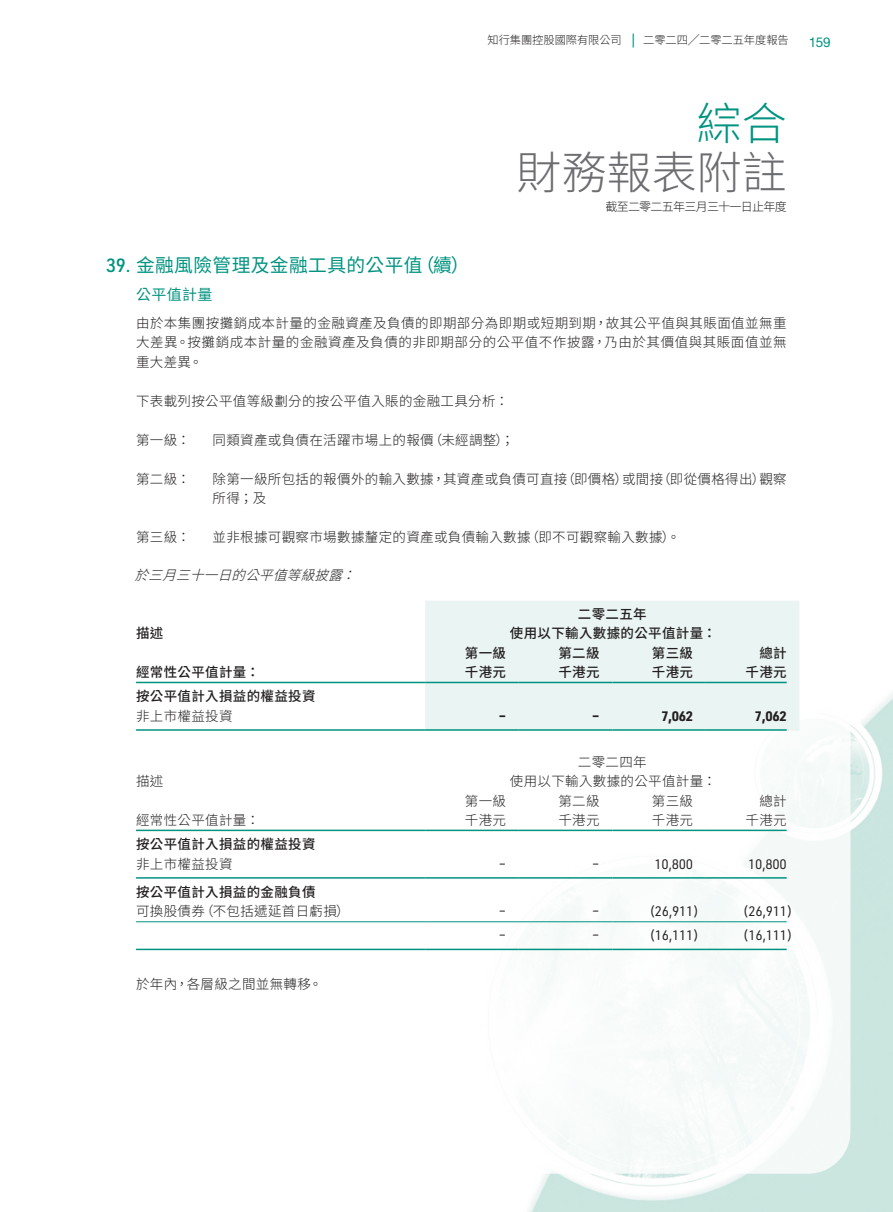
<style>
.page{position:relative;width:893px;height:1212px;background:#fff}
.page>*{position:absolute;margin:0;border:0;box-sizing:border-box;transform-origin:0 0}
.t1{font:300 45px "Source Han Sans TC";color:#6c6d70}
.t2{font:300 45px "Source Han Sans TC";color:#009380}
.Heading_1{font:18.75px "Source Han Sans TC";letter-spacing:.02em;color:#009380}
.Heading_2{font:15px "Source Han Sans TC";letter-spacing:.025em;color:#009380}
.Body_Text{font:300 13.5px/19.5px "Source Han Sans TC";letter-spacing:.025em;color:#231f20;text-align:justify}
.Body_Text-2{font:500 13.5px "Source Han Sans TC";letter-spacing:.025em;color:#231f20}
.Body_Text-3{font:13.5px "URWDIN";letter-spacing:-.025em;color:#231f20}
.Body_Text-4{font:italic 300 13.5px "Source Han Sans TC";color:#231f20}
.Body_Text-5{font:700 13.5px "URWDIN";letter-spacing:-.025em;color:#231f20}
.t3{font:13.5px "Helvetica Neue LT Std";color:#009380}
.t4{font:300 12px "Source Han Sans TC";letter-spacing:-.06em;color:#231f20}
.t5{font:300 11.25px "Source Han Sans TC";letter-spacing:-.005em;color:#231f20}
.s1{font-family:"URWDIN";font-weight:400;font-size:15.75px;color:#009380}
.s2{font-family:"URWDIN";font-weight:500}
</style>
<div class="page">
<img style="left:528px;top:693px;width:365px;height:519px">
<svg style="left:136px;top:681px;width:714px;height:493px"></svg>
<div style="left:425px;top:601px;width:374px;height:130px;background:#eaf4f2"></div>
<hr style="left:136px;top:682px;width:289px;height:1px;background:#009380">
<hr style="left:425px;top:682px;width:94px;height:1px;background:#009380">
<hr style="left:519px;top:682px;width:93px;height:1px;background:#009380">
<hr style="left:612px;top:682px;width:94px;height:1px;background:#009380">
<hr style="left:706px;top:682px;width:81px;height:1px;background:#009380">
<hr style="left:136px;top:729px;width:289px;height:2px;background:#009380">
<hr style="left:425px;top:729px;width:94px;height:2px;background:#009380">
<hr style="left:519px;top:729px;width:93px;height:2px;background:#009380">
<hr style="left:612px;top:729px;width:94px;height:2px;background:#009380">
<hr style="left:706px;top:729px;width:81px;height:2px;background:#009380">
<hr style="left:136px;top:830px;width:289px;height:1px;background:#009380">
<hr style="left:425px;top:830px;width:94px;height:1px;background:#009380">
<hr style="left:519px;top:830px;width:93px;height:1px;background:#009380">
<hr style="left:612px;top:830px;width:94px;height:1px;background:#009380">
<hr style="left:706px;top:830px;width:81px;height:1px;background:#009380">
<hr style="left:136px;top:877px;width:289px;height:2px;background:#009380">
<hr style="left:425px;top:877px;width:94px;height:2px;background:#009380">
<hr style="left:519px;top:877px;width:93px;height:2px;background:#009380">
<hr style="left:612px;top:877px;width:94px;height:2px;background:#009380">
<hr style="left:706px;top:877px;width:81px;height:2px;background:#009380">
<hr style="left:136px;top:921px;width:289px;height:1px;background:#009380">
<hr style="left:425px;top:921px;width:94px;height:1px;background:#009380">
<hr style="left:519px;top:921px;width:93px;height:1px;background:#009380">
<hr style="left:612px;top:921px;width:94px;height:1px;background:#009380">
<hr style="left:706px;top:921px;width:81px;height:1px;background:#009380">
<hr style="left:136px;top:949px;width:289px;height:1px;background:#009380">
<hr style="left:425px;top:949px;width:94px;height:1px;background:#009380">
<hr style="left:519px;top:949px;width:93px;height:1px;background:#009380">
<hr style="left:612px;top:949px;width:94px;height:1px;background:#009380">
<hr style="left:706px;top:949px;width:81px;height:1px;background:#009380">
<p class="t5" style="left:487px;top:34px;width:303px">知行集團控股國際有限公司 <span class="s1">|</span> 二零二四╱二零二五年度報告</p>
<p class="t3" style="left:809px;top:34px;width:23px">159</p>
<h1 class="t2" style="left:697px;top:98px;width:91px">綜合</h1>
<h1 class="t1" style="left:517px;top:147px;width:271px">財務報表附註</h1>
<p class="t4" style="left:605px;top:200px;width:183px">截至二零二五年三月三十一日止年度</p>
<p class="Heading_1" style="left:106px;top:254px;width:365px"><span class="s2">39.</span> 金融風險管理及金融工具的公平值（續）</p>
<p class="Heading_2" style="left:136px;top:286px;width:78px">公平值計量</p>
<p class="Body_Text" style="left:136px;top:313px;width:652px">由於本集團按攤銷成本計量的金融資產及負債的即期部分為即期或短期到期，故其公平值與其賬面值並無重大差異。按攤銷成本計量的金融資產及負債的非即期部分的公平值不作披露，乃由於其價值與其賬面值並無重大差異。</p>
<p class="Body_Text" style="left:136px;top:391px;width:374px">下表載列按公平值等級劃分的按公平值入賬的金融工具分析：</p>
<p class="Body_Text" style="left:136px;top:430px;width:56px">第一級：</p>
<p class="Body_Text" style="left:213px;top:430px;width:303px">同類資產或負債在活躍市場上的報價（未經調整）；</p>
<p class="Body_Text" style="left:136px;top:469px;width:56px">第二級：</p>
<p class="Body_Text" style="left:213px;top:469px;width:576px">除第一級所包括的報價外的輸入數據，其資產或負債可直接（即價格）或間接（即從價格得出）觀察所得；及</p>
<p class="Body_Text" style="left:136px;top:528px;width:56px">第三級：</p>
<p class="Body_Text" style="left:213px;top:528px;width:469px">並非根據可觀察市場數據釐定的資產或負債輸入數據（即不可觀察輸入數據）。</p>
<p class="Body_Text-4" style="left:135px;top:567px;width:232px">於三月三十一日的公平值等級披露：</p>
<p class="Body_Text-2" style="left:578px;top:606px;width:70px">二零二五年</p>
<p class="Body_Text-2" style="left:136px;top:625px;width:29px">描述</p>
<p class="Body_Text-2" style="left:510px;top:625px;width:208px">使用以下輸入數據的公平值計量：</p>
<p class="Body_Text-2" style="left:465px;top:645px;width:43px">第一級</p>
<p class="Body_Text-2" style="left:558px;top:645px;width:43px">第二級</p>
<p class="Body_Text-2" style="left:652px;top:645px;width:43px">第三級</p>
<p class="Body_Text-2" style="left:759px;top:645px;width:29px">總計</p>
<p class="Body_Text-2" style="left:136px;top:664px;width:125px">經常性公平值計量：</p>
<p class="Body_Text-2" style="left:465px;top:664px;width:43px">千港元</p>
<p class="Body_Text-2" style="left:558px;top:664px;width:43px">千港元</p>
<p class="Body_Text-2" style="left:652px;top:664px;width:43px">千港元</p>
<p class="Body_Text-2" style="left:745px;top:664px;width:43px">千港元</p>
<p class="Body_Text-2" style="left:136px;top:688px;width:181px">按公平值計入損益的權益投資</p>
<p class="Body_Text" style="left:136px;top:706px;width:98px">非上市權益投資</p>
<p class="Body_Text-5" style="left:499px;top:706px;width:9px">–</p>
<p class="Body_Text-5" style="left:592px;top:706px;width:9px">–</p>
<p class="Body_Text-5" style="left:661px;top:706px;width:33px">7,062</p>
<p class="Body_Text-5" style="left:755px;top:706px;width:33px">7,062</p>
<p class="Body_Text" style="left:578px;top:752px;width:70px">二零二四年</p>
<p class="Body_Text" style="left:136px;top:771px;width:29px">描述</p>
<p class="Body_Text" style="left:510px;top:771px;width:208px">使用以下輸入數據的公平值計量：</p>
<p class="Body_Text" style="left:465px;top:791px;width:43px">第一級</p>
<p class="Body_Text" style="left:558px;top:791px;width:43px">第二級</p>
<p class="Body_Text" style="left:652px;top:791px;width:43px">第三級</p>
<p class="Body_Text" style="left:759px;top:791px;width:29px">總計</p>
<p class="Body_Text" style="left:136px;top:810px;width:125px">經常性公平值計量：</p>
<p class="Body_Text" style="left:465px;top:810px;width:43px">千港元</p>
<p class="Body_Text" style="left:558px;top:810px;width:43px">千港元</p>
<p class="Body_Text" style="left:652px;top:810px;width:43px">千港元</p>
<p class="Body_Text" style="left:745px;top:810px;width:43px">千港元</p>
<p class="Body_Text-2" style="left:136px;top:836px;width:181px">按公平值計入損益的權益投資</p>
<p class="Body_Text" style="left:136px;top:854px;width:98px">非上市權益投資</p>
<p class="Body_Text-3" style="left:499px;top:855px;width:9px">–</p>
<p class="Body_Text-3" style="left:592px;top:855px;width:9px">–</p>
<p class="Body_Text-3" style="left:655px;top:855px;width:40px">10,800</p>
<p class="Body_Text-3" style="left:748px;top:855px;width:40px">10,800</p>
<p class="Body_Text-2" style="left:136px;top:884px;width:181px">按公平值計入損益的金融負債</p>
<p class="Body_Text" style="left:136px;top:901px;width:215px">可換股債券（不包括遞延首日虧損）</p>
<p class="Body_Text-3" style="left:499px;top:902px;width:9px">–</p>
<p class="Body_Text-3" style="left:592px;top:902px;width:9px">–</p>
<p class="Body_Text-3" style="left:649px;top:902px;width:51px">(26,911)</p>
<p class="Body_Text-3" style="left:743px;top:902px;width:51px">(26,911)</p>
<p class="Body_Text-3" style="left:499px;top:926px;width:9px">–</p>
<p class="Body_Text-3" style="left:592px;top:926px;width:9px">–</p>
<p class="Body_Text-3" style="left:649px;top:926px;width:51px">(16,111)</p>
<p class="Body_Text-3" style="left:743px;top:926px;width:51px">(16,111)</p>
<p class="Body_Text" style="left:136px;top:974px;width:188px">於年內，各層級之間並無轉移。</p>
</div>
